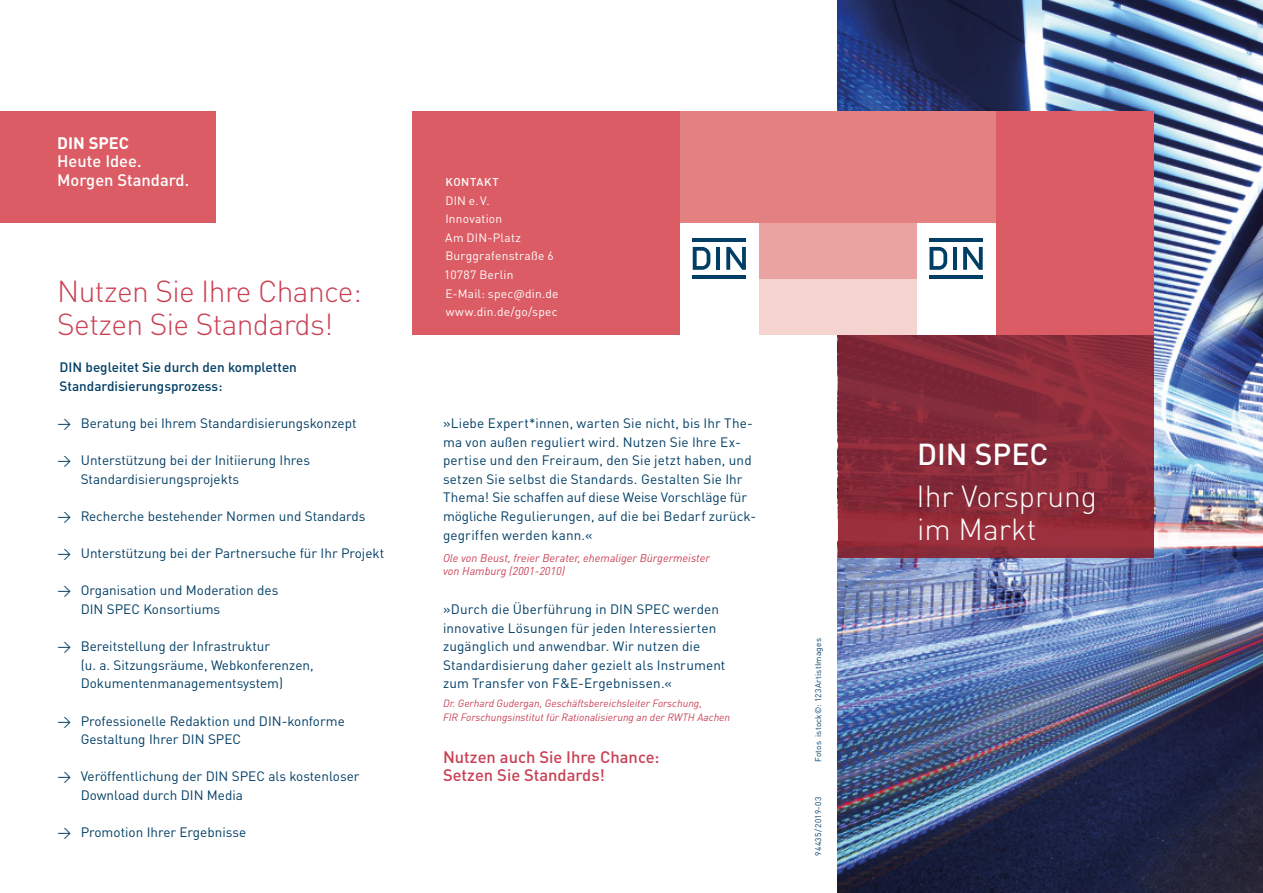
<style>
.page{position:relative;width:1263px;height:893px;background:#fff}
.page>*{position:absolute;margin:0;border:0;box-sizing:border-box;transform-origin:0 0}
._6_Head_20_pt{font:300 30px/33px "DINOT";letter-spacing:-.02em;color:#ca4054}
.t1{font:300 30px "DINOT";color:#fff}
.t2{font:500 30px "DINOT";color:#fff}
._5_Head_11_pt{font:500 16.5px "DINOT";color:#ca4054}
.t3{font:500 16.5px/18.6px "DINOT";color:#fff}
._1_Copy_9_pt_Absatnd{font:13.5px/18.6px "DINOT";color:#003e65}
.t4{font:500 13.5px/18.6px "DINOT";color:#003e65}
.t5{font:12px "DINOT";letter-spacing:.015em;color:#fff}
.Zitat_von{font:italic 11.25px/13.5px "DINOT";color:#ca4054}
.t6{font:500 11.25px "DINOT";letter-spacing:.055em;color:#fff}
.Zitat_von-2{font:italic 10.5px/13.5px "DINOT";color:#ca4054}
._10_Produktkennung{font:8.25px "DINOT";letter-spacing:.03em;color:#003e65}
.s1{font-weight:700}
</style>
<div class="page">
<img style="left:838px;top:0;width:425px;height:893px">
<div style="left:412px;top:112px;width:268px;height:223px;background:#dc5c65"></div>
<svg style="left:838px;top:335px;width:315px;height:223px"></svg>
<div style="left:759px;top:279px;width:158px;height:56px;background:#f5d3cf"></div>
<div style="left:680px;top:112px;width:316px;height:111px;background:#e38181"></div>
<div style="left:996px;top:112px;width:157px;height:223px;background:#dc5c65"></div>
<div style="left:759px;top:223px;width:158px;height:56px;background:#eaa3a0"></div>
<div style="left:917px;top:223px;width:78px;height:112px;background:#fff"></div>
<svg style="left:929px;top:247px;width:18px;height:23px"></svg>
<hr style="left:929px;top:238px;width:54px;height:3px;background:#003e65">
<hr style="left:953px;top:247px;width:4px;height:23px;background:#003e65">
<svg style="left:963px;top:247px;width:20px;height:23px"></svg>
<hr style="left:929px;top:275px;width:54px;height:4px;background:#003e65">
<svg style="left:693px;top:247px;width:17px;height:23px"></svg>
<hr style="left:693px;top:238px;width:53px;height:3px;background:#003e65">
<hr style="left:716px;top:247px;width:4px;height:23px;background:#003e65">
<svg style="left:726px;top:247px;width:20px;height:23px"></svg>
<hr style="left:693px;top:275px;width:53px;height:4px;background:#003e65">
<div style="left:0;top:112px;width:215px;height:111px;background:#dc5c65"></div>
<p class="t3" style="left:57px;top:133px;width:134px"><span class="s1">DIN SPEC<br></span>Heute Idee.<br>Morgen Standard.</p>
<p class="_6_Head_20_pt" style="left:57px;top:274px;width:306px">Nutzen Sie Ihre Chance:<br>Setzen Sie Standards!</p>
<p class="t4" style="left:60px;top:358px;width:239px">DIN begleitet Sie durch den kompletten<br>Standardisierungsprozess:</p>
<p class="_1_Copy_9_pt_Absatnd" style="left:58px;top:413px;width:300px">→ Beratung bei Ihrem Standardisierungskonzept</p>
<p class="_1_Copy_9_pt_Absatnd" style="left:81px;top:451px;width:231px;text-indent:-23px">→ Unterstützung bei der Initiierung Ihres<br>Standardisierungsprojekts</p>
<p class="_1_Copy_9_pt_Absatnd" style="left:58px;top:506px;width:310px">→ Recherche bestehender Normen und Standards</p>
<p class="_1_Copy_9_pt_Absatnd" style="left:58px;top:544px;width:328px">→ Unterstützung bei der Partnersuche für Ihr Projekt</p>
<p class="_1_Copy_9_pt_Absatnd" style="left:81px;top:581px;width:199px;text-indent:-23px">→ Organisation und Moderation des<br>DIN SPEC Konsortiums</p>
<p class="_1_Copy_9_pt_Absatnd" style="left:81px;top:637px;width:234px;text-indent:-23px">→ Bereitstellung der Infrastruktur<br>(u. a. Sitzungsräume, Webkonferenzen,<br>Dokumentenmanagementsystem)</p>
<p class="_1_Copy_9_pt_Absatnd" style="left:81px;top:711px;width:266px;text-indent:-23px">→ Professionelle Redaktion und DIN-konforme<br>Gestaltung Ihrer DIN SPEC</p>
<p class="_1_Copy_9_pt_Absatnd" style="left:81px;top:767px;width:280px;text-indent:-23px">→ Veröffentlichung der DIN SPEC als kostenloser<br>Download durch DIN Media</p>
<p class="_1_Copy_9_pt_Absatnd" style="left:58px;top:823px;width:190px">→ Promotion Ihrer Ergebnisse</p>
<p class="t6" style="left:446px;top:175px;width:55px">KONTAKT</p>
<p class="t5" style="left:445px;top:193px;width:46px">DIN e.V.</p>
<p class="t5" style="left:445px;top:211px;width:58px">Innovation</p>
<p class="t5" style="left:445px;top:230px;width:77px">Am DIN-Platz</p>
<p class="t5" style="left:445px;top:249px;width:110px">Burggrafenstraße 6</p>
<p class="t5" style="left:444px;top:267px;width:71px">10787 Berlin</p>
<p class="t5" style="left:445px;top:286px;width:115px">E-Mail: spec@din.de</p>
<p class="t5" style="left:446px;top:304px;width:113px">www.din.de/go/spec</p>
<p class="_1_Copy_9_pt_Absatnd" style="left:443px;top:413px;width:315px">»Liebe Expert*innen, warten Sie nicht, bis Ihr The&shy;ma von außen reguliert wird. Nutzen Sie Ihre Ex&shy;pertise und den Freiraum, den Sie jetzt haben, und setzen Sie selbst die Standards. Gestalten Sie Ihr Thema! Sie schaffen auf diese Weise Vorschläge für mögliche Regulierungen, auf die bei Bedarf zurück&shy;gegriffen werden kann.«</p>
<p class="Zitat_von" style="left:443px;top:550px;width:268px">Ole von Beust, freier Berater, ehemaliger Bürgermeister von Hamburg (2001-2010)</p>
<p class="_1_Copy_9_pt_Absatnd" style="left:443px;top:599px;width:284px">»Durch die Überführung in DIN SPEC werden innovative Lösungen für jeden Interessierten zugänglich und anwendbar. Wir nutzen die Standardisierung daher gezielt als Instrument zum Transfer von F&amp;E-Ergebnissen.«</p>
<p class="Zitat_von-2" style="left:443px;top:697px;width:289px">Dr. Gerhard Gudergan, Geschäftsbereichsleiter Forschung,<br>FIR Forschungsinstitut für Rationalisierung an der RWTH Aachen</p>
<p class="_5_Head_11_pt" style="left:443px;top:746px;width:218px">Nutzen auch Sie Ihre Chance:</p>
<p class="_5_Head_11_pt" style="left:443px;top:765px;width:164px">Setzen Sie Standards!</p>
<p class="_10_Produktkennung" style="left:813px;top:762px;width:125px;rotate:-90deg">Fotos istock©: 123ArtistImages</p>
<p class="_10_Produktkennung" style="left:813px;top:856px;width:60px;rotate:-90deg">94435/2019-03</p>
<p class="t2" style="left:917px;top:435px;width:133px">DIN SPEC</p>
<p class="t1" style="left:917px;top:477px;width:182px">Ihr Vorsprung</p>
<p class="t1" style="left:917px;top:510px;width:121px">im Markt</p>
</div>
